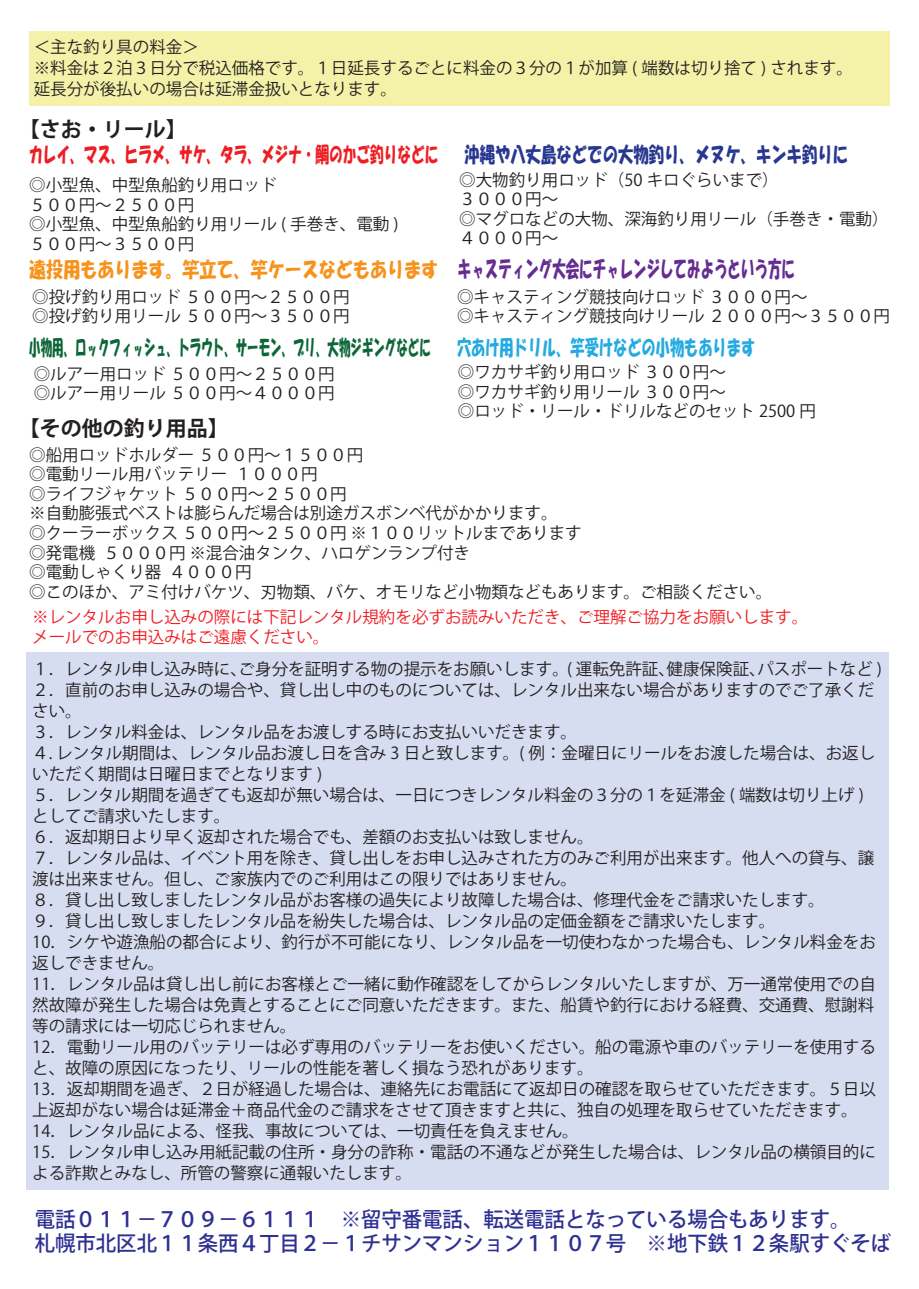
<style>
.page{position:relative;width:919px;height:1289px;background:#fff}
.page>*{position:absolute;margin:0;border:0;box-sizing:border-box;transform-origin:0 0}
.t1{font:22.5px "HGS Soei Kakupoptai";color:#652d91;scale:.6 1}
.t2{font:500 21px/24px "Koz Go Pro";color:#2e3092}
.t3{font:21px "HGS Soei Kakupoptai";color:#0c6638;scale:.55 1}
.t4{font:21px "HGS Soei Kakupoptai";color:#ee1d23;scale:.65 1}
.t5{font:21px "HGS Soei Kakupoptai";color:#283890;scale:.73 1}
.t6{font:21px "HGS Soei Kakupoptai";color:#f7931d;scale:.81 1}
.t7{font:21px "HGS Soei Kakupoptai";color:#24aae1;scale:.68 1}
.t8{font:700 21px "Koz Go Pro";color:#231f20}
.t9{font:16.5px/21px "Koz Go Pro";color:#231f20}
.t10{font:16.5px/19.5px "Koz Go Pro";color:#ee1d23}
</style>
<div class="page">
<div style="left:29px;top:31px;width:860px;height:74px;background:#f3f2a8"></div>
<div style="left:27px;top:652px;width:862px;height:538px;background:#d6ddf0"></div>
<p class="t9" style="left:34px;top:37px;width:820px">＜主な釣り具の料金＞<br>※料金は２泊３日分で税込価格です。１日延長するごとに料金の３分の１が加算 ( 端数は切り捨て ) されます。延長分が後払いの場合は延滞金扱いとなります。</p>
<p class="t8" style="left:19px;top:116px;width:169px">【さお・リール】</p>
<p class="t4" style="left:29px;top:144px;width:630px">カレイ、マス、ヒラメ、サケ、タラ、メジナ・鯛のかご釣りなどに</p>
<p class="t9" style="left:29px;top:176px;width:371px;line-height:19.5px">◎小型魚、中型魚船釣り用ロッド<br>５００円～２５００円<br>◎小型魚、中型魚船釣り用リール ( 手巻き、電動 )<br>５００円～３５００円</p>
<p class="t5" style="left:464px;top:144px;width:527px">沖縄や八丈島などでの大物釣り、メヌケ、キンキ釣りに</p>
<p class="t9" style="left:459px;top:170px;width:430px;line-height:19.5px">◎大物釣り用ロッド（50 キロぐらいまで）<br>３０００円～<br>◎マグロなどの大物、深海釣り用リール（手巻き・電動）<br>４０００円～</p>
<p class="t6" style="left:29px;top:259px;width:506px">遠投用もあります。竿立て、竿ケースなどもあります</p>
<p class="t9" style="left:32px;top:287px;width:319px;line-height:19.5px">◎投げ釣り用ロッド ５００円～２５００円◎投げ釣り用リール ５００円～３５００円</p>
<h1 class="t1" style="left:458px;top:258px;width:563px">キャスティング大会にチャレンジしてみようという方に</h1>
<p class="t9" style="left:457px;top:287px;width:434px;line-height:19.5px">◎キャスティング競技向けロッド ３０００円～<br>◎キャスティング競技向けリール ２０００円～３５００円</p>
<p class="t3" style="left:29px;top:336px;width:731px">小物用、ロックフィッシュ、トラウト、サーモン、ブリ、大物ジギングなどに</p>
<p class="t7" style="left:457px;top:336px;width:440px">穴あけ用ドリル、竿受けなどの小物もあります</p>
<p class="t9" style="left:458px;top:363px;width:359px;line-height:19.5px">◎ワカサギ釣り用ロッド ３００円～<br>◎ワカサギ釣り用リール ３００円～<br>◎ロッド・リール・ドリルなどのセット 2500 円</p>
<p class="t9" style="left:34px;top:364px;width:302px;line-height:19.5px">◎ルアー用ロッド ５００円～２５００円◎ルアー用リール ５００円～４０００円</p>
<p class="t8" style="left:19px;top:414px;width:212px">【その他の釣り用品】</p>
<p class="t9" style="left:29px;top:445px;width:744px;line-height:19.5px">◎船用ロッドホルダー ５００円～１５００円<br>◎電動リール用バッテリー １０００円<br>◎ライフジャケット ５００円～２５００円<br>※自動膨張式ベストは膨らんだ場合は別途ガスボンベ代がかかります。<br>◎クーラーボックス ５００円～２５００円 ※１００リットルまであります<br>◎発電機 ５０００円 ※混合油タンク、ハロゲンランプ付き<br>◎電動しゃくり器 ４０００円<br>◎このほか、アミ付けバケツ、刃物類、バケ、オモリなど小物類などもあります。ご相談ください。</p>
<p class="t10" style="left:32px;top:608px;width:777px">※レンタルお申し込みの際には下記レンタル規約を必ずお読みいただき、ご理解ご協力をお願いします。メールでのお申込みはご遠慮ください。</p>
<p class="t9" style="left:32px;top:658px;width:850px">１．レンタル申し込み時に、ご身分を証明する物の提示をお願いします。( 運転免許証、健康保険証、パスポートなど )<br>２．直前のお申し込みの場合や、貸し出し中のものについては、レンタル出来ない場合がありますのでご了承ください。<br>３．レンタル料金は、レンタル品をお渡しする時にお支払いいだきます。</p>
<p class="t9" style="left:32px;top:742px;width:845px">４. レンタル期間は、レンタル品お渡し日を含み 3 日と致します。( 例：金曜日にリールをお渡した場合は、お返しいただく期間は日曜日までとなります )<br>５．レンタル期間を過ぎても返却が無い場合は、一日につきレンタル料金の３分の１を延滞金 ( 端数は切り上げ )としてご請求いたします。<br>６．返却期日より早く返却された場合でも、差額のお支払いは致しません。<br>７．レンタル品は、イベント用を除き、貸し出しをお申し込みされた方のみご利用が出来ます。他人への貸与、譲渡は出来ません。但し、ご家族内でのご利用はこの限りではありません。<br>８．貸し出し致しましたレンタル品がお客様の過失により故障した場合は、修理代金をご請求いたします。<br>９．貸し出し致しましたレンタル品を紛失した場合は、レンタル品の定価金額をご請求いたします。<br>10．シケや遊漁船の都合により、釣行が不可能になり、レンタル品を一切使わなかった場合も、レンタル料金をお返しできません。<br>11．レンタル品は貸し出し前にお客様とご一緒に動作確認をしてからレンタルいたしますが、万一通常使用での自然故障が発生した場合は免責とすることにご同意いただきます。また、船賃や釣行における経費、交通費、慰謝料等の請求には一切応じられません。<br>12．電動リール用のバッテリーは必ず専用のバッテリーをお使いください。船の電源や車のバッテリーを使用すると、故障の原因になったり、リールの性能を著しく損なう恐れがあります。<br>13．返却期間を過ぎ、２日が経過した場合は、連絡先にお電話にて返却日の確認を取らせていただきます。５日以上返却がない場合は延滞金＋商品代金のご請求をさせて頂きますと共に、独自の処理を取らせていただきます。14．レンタル品による、怪我、事故については、一切責任を負えません。<br>15．レンタル申し込み用紙記載の住所・身分の詐称・電話の不通などが発生した場合は、レンタル品の横領目的による詐欺とみなし、所管の警察に通報いたします。</p>
<p class="t2" style="left:35px;top:1207px;width:858px">電話０１１－７０９－６１１１　※留守番電話、転送電話となっている場合もあります。<br>札幌市北区北１１条西４丁目２－１チサンマンション１１０７号　※地下鉄１２条駅すぐそば</p>
</div>
